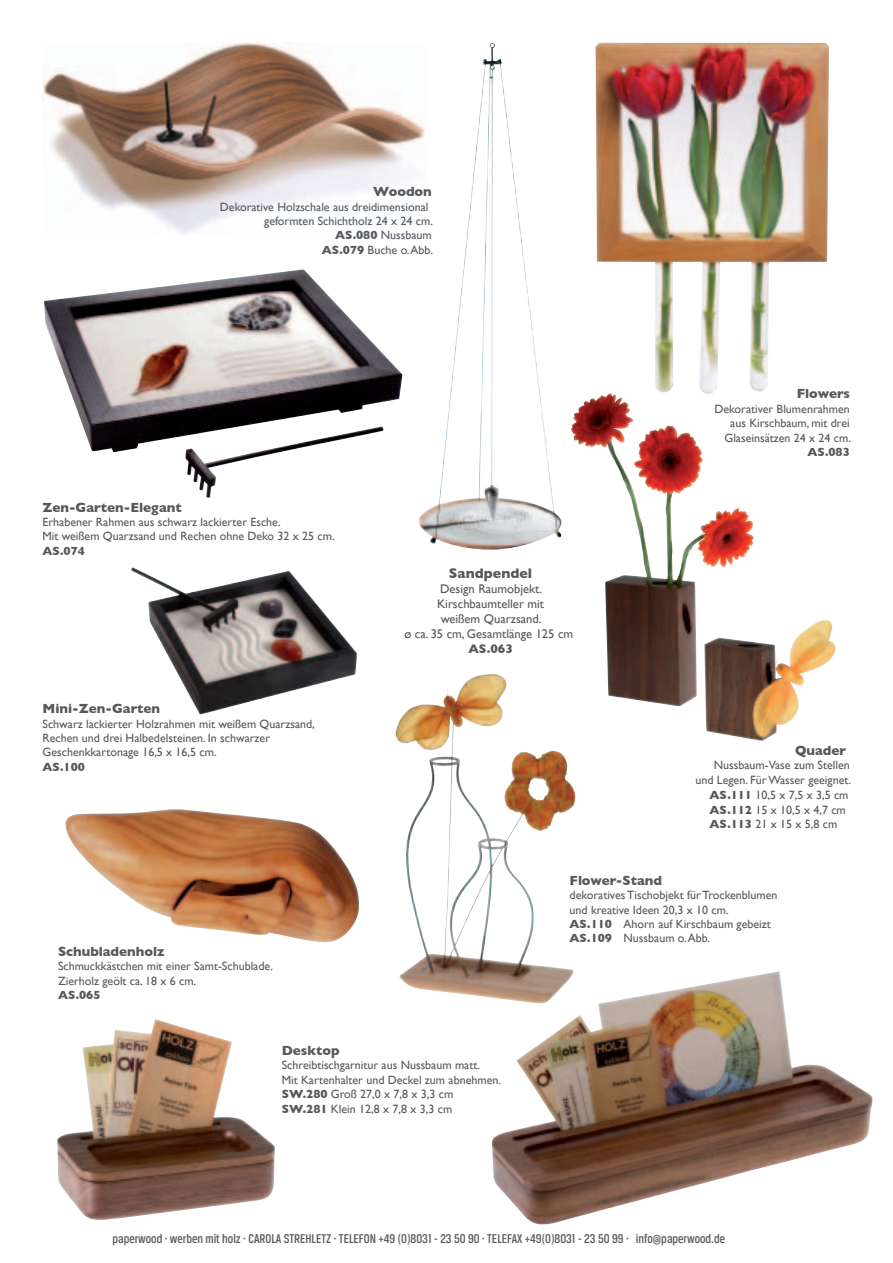
<style>
.page{position:relative;width:893px;height:1263px;background:#fff}
.page>*{position:absolute;margin:0;border:0;box-sizing:border-box;transform-origin:0 0}
.t1{font:700 14.1px "Gill Sans";color:#57585a}
.t2{font:500 13.5px "Breuer Condensed";color:#57585a}
.t3{font:700 13.5px "Gill Sans";color:#57585a}
.t4{font:12.6px/15.1px "Gill Sans";color:#57585a;text-align:center}
.t5{font:700 12.6px "Gill Sans";color:#57585a}
.t6{font:12px/14.4px "Gill Sans";color:#57585a}
.t7{font:700 12px "Gill Sans";color:#57585a}
.s1{font-weight:700}
</style>
<div class="page">
<img style="left:43px;top:43px;width:375px;height:191px">
<img style="left:131px;top:567px;width:226px;height:148px">
<img style="left:395px;top:674px;width:179px;height:324px">
<img style="left:571px;top:395px;width:126px;height:311px">
<img style="left:418px;top:43px;width:144px;height:507px">
<img style="left:596px;top:43px;width:233px;height:351px">
<img style="left:44px;top:269px;width:358px;height:229px">
<img style="left:65px;top:809px;width:294px;height:133px">
<img style="left:492px;top:971px;width:381px;height:254px">
<img style="left:57px;top:1019px;width:218px;height:201px">
<p class="t3" style="left:373px;top:184px;width:60px">Woodon</p>
<p class="t6" style="left:220px;top:199px;width:210px">Dekorative Holzschale aus dreidimensional</p>
<p class="t6" style="left:264px;top:214px;width:170px">geformten Schichtholz 24 x 24 cm.</p>
<p class="t6" style="left:335px;top:228px;width:98px"><span class="s1">AS.080</span> Nussbaum</p>
<p class="t6" style="left:322px;top:242px;width:113px"><span class="s1">AS.079</span> Buche o. Abb.</p>
<p class="t3" style="left:43px;top:499px;width:141px">Zen-Garten-Elegant</p>
<p class="t6" style="left:43px;top:515px;width:294px">Erhabener Rahmen aus schwarz lackierter Esche.<br>Mit weißem Quarzsand und Rechen ohne Deko 32 x 25 cm.</p>
<p class="t7" style="left:43px;top:544px;width:44px">AS.074</p>
<p class="t3" style="left:43px;top:701px;width:119px">Mini-Zen-Garten</p>
<p class="t6" style="left:43px;top:716px;width:274px">Schwarz lackierter Holzrahmen mit weißem Quarzsand,<br>Rechen und drei Halbedelsteinen. In schwarzer<br>Geschenkkartonage 16,5 x 16,5 cm.</p>
<p class="t7" style="left:43px;top:760px;width:44px">AS.100</p>
<p class="t1" style="left:449px;top:565px;width:85px">Sandpendel</p>
<p class="t4" style="left:404px;top:581px;width:170px">Design Raumobjekt.<br>Kirschbaumteller mit<br>weißem Quarzsand.<br>ø ca. 35 cm, Gesamtlänge 125 cm</p>
<p class="t5" style="left:468px;top:642px;width:46px">AS.063</p>
<p class="t3" style="left:797px;top:386px;width:54px">Flowers</p>
<p class="t6" style="left:714px;top:401px;width:138px;text-align:right">Dekorativer Blumenrahmen aus Kirschbaum, mit drei<br>Glaseinsätzen 24 x 24 cm.</p>
<p class="t7" style="left:807px;top:445px;width:44px">AS.083</p>
<p class="t3" style="left:795px;top:742px;width:53px">Quader</p>
<p class="t6" style="left:695px;top:758px;width:157px;text-align:right">Nussbaum-Vase zum Stellen und Legen. Für Wasser geeignet.</p>
<p class="t6" style="left:710px;top:788px;width:140px"><span class="s1">AS.111</span> 10,5 x 7,5 x 3,5 cm<br><span class="s1">AS.112</span> 15 x 10,5 x 4,7 cm<br><span class="s1">AS.113</span> 21 x 15 x 5,8 cm</p>
<p class="t3" style="left:58px;top:943px;width:108px">Schubladenholz</p>
<p class="t6" style="left:58px;top:959px;width:217px">Schmuckkästchen mit einer Samt-Schublade.<br>Zierholz geölt ca. 18 x 6 cm.</p>
<p class="t7" style="left:58px;top:988px;width:44px">AS.065</p>
<p class="t3" style="left:282px;top:1042px;width:59px">Desktop</p>
<p class="t6" style="left:282px;top:1058px;width:221px">Schreibtischgarnitur aus Nussbaum matt.<br>Mit Kartenhalter und Deckel zum abnehmen.<br><span class="s1">SW.280</span> Groß 27,0 x 7,8 x 3,3 cm <span class="s1">SW.281</span> Klein 12,8 x 7,8 x 3,3 cm</p>
<p class="t3" style="left:570px;top:872px;width:94px">Flower-Stand</p>
<p class="t6" style="left:570px;top:888px;width:209px">dekoratives Tischobjekt für Trockenblumen und kreative Ideen 20,3 x 10 cm.<br><span class="s1">AS.110</span> Ahorn auf Kirschbaum gebeizt <span class="s1">AS.109</span> Nussbaum o. Abb.</p>
<p class="t2" style="left:112px;top:1231px;width:614px">paperwood · werben mit holz · CAROLA STREHLETZ · TELEFON +49 (0)8031 - 23 50 90 · TELEFAX +49(0)8031 - 23 50 99 · info@paperwood.de</p>
</div>
